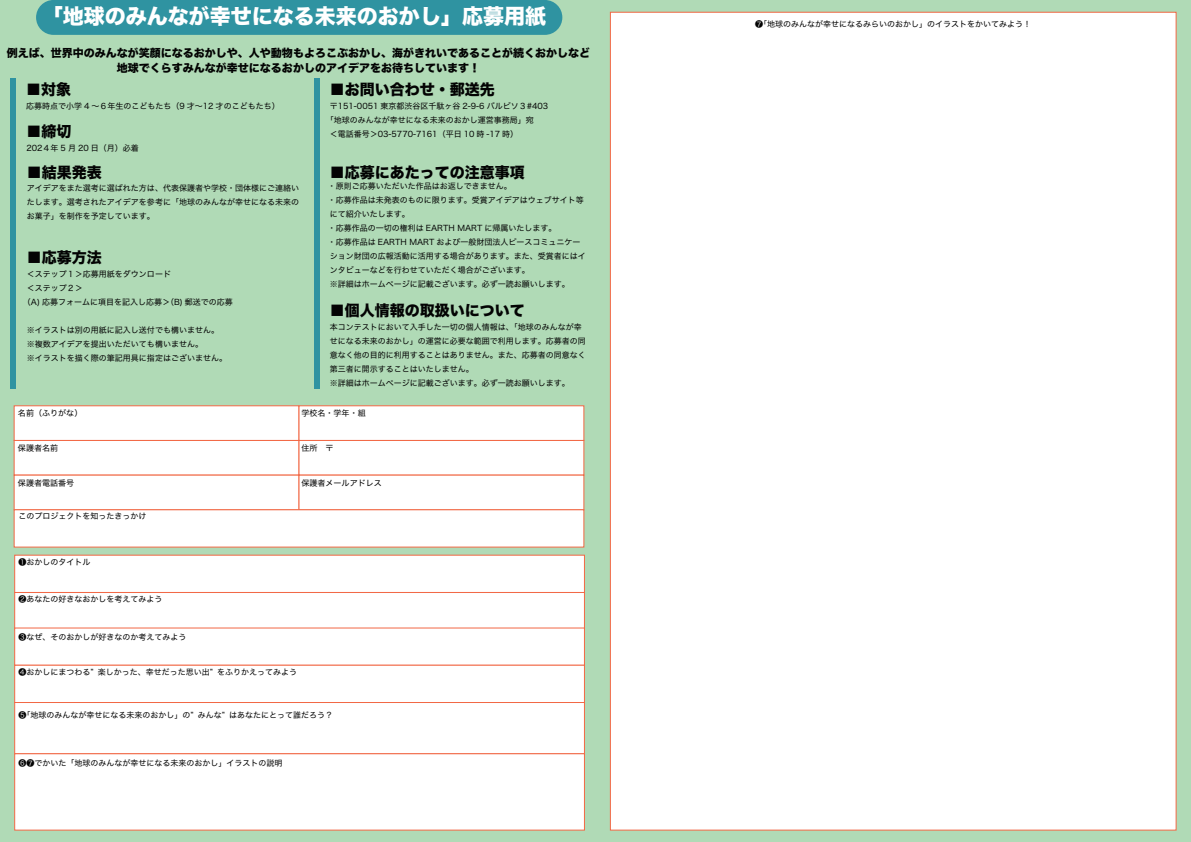
<style>
.page{position:relative;width:1191px;height:842px;background:#fff}
.page>*{position:absolute;margin:0;border:0;box-sizing:border-box;transform-origin:0 0}
.t1{font:21px "Hiragino Sans W8";color:#fff}
.t2{font:15px "Hiragino Sans W8";color:#030303}
.t3{font:11px/15px "Hiragino Sans W8";color:#030303;text-align:center}
.t4{font:8px/14px "Hiragino Sans W4";color:#030303}
</style>
<div class="page">
<div style="left:1px;top:1px;width:597px;height:841px;background:#b0dab6"></div>
<div style="left:14px;top:592px;width:571px;height:38px;background:#fff"></div>
<div style="left:14px;top:627px;width:571px;height:39px;background:#fff"></div>
<div style="left:14px;top:665px;width:571px;height:38px;background:#fff;border:1px solid #f26845"></div>
<div style="left:14px;top:702px;width:571px;height:52px;background:#fff;border:1px solid #f26845"></div>
<div style="left:595px;top:1px;width:596px;height:841px;background:#b0dab6"></div>
<div style="left:610px;top:12px;width:566px;height:819px;background:#fff;border:1px solid #f26845"></div>
<div style="left:36px;top:0;width:526px;height:35px;background:#2f93a1;border-radius:17px"></div>
<div style="left:11px;top:78px;width:5px;height:311px;background:#2f93a1"></div>
<div style="left:314px;top:78px;width:5px;height:311px;background:#2f93a1"></div>
<div style="left:14px;top:405px;width:285px;height:36px;background:#fff;border:1px solid #f26845"></div>
<div style="left:298px;top:405px;width:286px;height:36px;background:#fff;border:1px solid #f26845"></div>
<div style="left:14px;top:440px;width:285px;height:36px;background:#fff;border:1px solid #f26845"></div>
<div style="left:298px;top:440px;width:286px;height:36px;background:#fff;border:1px solid #f26845"></div>
<div style="left:14px;top:475px;width:285px;height:35px;background:#fff"></div>
<div style="left:298px;top:475px;width:286px;height:35px;background:#fff"></div>
<div style="left:14px;top:555px;width:571px;height:38px;background:#fff;border:1px solid #f26845"></div>
<div style="left:14px;top:509px;width:570px;height:39px;background:#fff;border:1px solid #f26845"></div>
<div style="left:14px;top:753px;width:571px;height:78px;background:#fff;border:1px solid #f26845"></div>
<h1 class="t1" style="left:42px;top:5px;width:506px">「地球のみんなが幸せになる未来のおかし」応募用紙</h1>
<h3 class="t3" style="left:7px;top:46px;width:585px">例えば、世界中のみんなが笑顔になるおかしや、人や動物もよろこぶおかし、海がきれいであることが続くおかしなど地球でくらすみんなが幸せになるおかしのアイデアをお待ちしています！</h3>
<h2 class="t2" style="left:26px;top:81px;width:46px">■対象</h2>
<p class="t4" style="left:26px;top:99px;width:255px">応募時点で小学 4 ～６年生のこどもたち（9 才～12 才のこどもたち）</p>
<h2 class="t2" style="left:26px;top:123px;width:47px">■締切</h2>
<p class="t4" style="left:26px;top:141px;width:114px">202４年 5 月 20 日（月）必着</p>
<h2 class="t2" style="left:330px;top:81px;width:166px">■お問い合わせ・郵送先</h2>
<p class="t4" style="left:330px;top:99px;width:220px">〒151-0051 東京都渋谷区千駄ヶ谷 2-9-6 バルビソ３#403</p>
<p class="t4" style="left:326px;top:113px;width:209px">「地球のみんなが幸せになる未来のおかし運営事務局」宛</p>
<p class="t4" style="left:330px;top:127px;width:190px">＜電話番号＞03-5770-7161（平日 10 時 -17 時）</p>
<h2 class="t2" style="left:330px;top:164px;width:197px">■応募にあたっての注意事項</h2>
<p class="t4" style="left:328px;top:179px;width:259px">・原則ご応募いただいた作品はお返しできません。<br>・応募作品は未発表のものに限ります。受賞アイデアはウェブサイト等にて紹介いたします。<br>・応募作品の一切の権利は EARTH MART に帰属いたします。<br>・応募作品は EARTH MART および一般財団法人ピースコミュニケーション財団の広報活動に活用する場合があります。また、受賞者にはインタビューなどを行わせていただく場合がございます。<br>※詳細はホームページに記載ございます。必ず一読お願いします。</p>
<h2 class="t2" style="left:330px;top:302px;width:197px">■個人情報の取扱いについて</h2>
<p class="t4" style="left:330px;top:319px;width:257px">本コンテストにおいて入手した一切の個人情報は、「地球のみんなが幸せになる未来のおかし」の運営に必要な範囲で利用します。応募者の同意なく他の目的に利用することはありません。また、応募者の同意なく第三者に開示することはいたしません。<br>※詳細はホームページに記載ございます。必ず一読お願いします。</p>
<h2 class="t2" style="left:27px;top:164px;width:76px">■結果発表</h2>
<p class="t4" style="left:27px;top:181px;width:274px;text-align:justify">アイデアをまた選考に選ばれた方は、代表保護者や学校・団体様にご連絡いたします。選考されたアイデアを参考に「地球のみんなが幸せになる未来のお菓子」を制作を予定しています。</p>
<h2 class="t2" style="left:27px;top:249px;width:76px">■応募方法</h2>
<p class="t4" style="left:27px;top:267px;width:145px">＜ステップ１＞応募用紙をダウンロード</p>
<p class="t4" style="left:27px;top:281px;width:57px">＜ステップ２＞</p>
<p class="t4" style="left:23px;top:295px;width:211px">（A) 応募フォームに項目を記入し応募＞（B) 郵送での応募</p>
<p class="t4" style="left:27px;top:323px;width:201px">※イラストは別の用紙に記入し送付でも構いません。※複数アイデアを提出いただいても構いません。<br>※イラストを描く際の筆記用具に指定はございません。</p>
<p class="t4" style="left:18px;top:405px;width:66px">名前（ふりがな）</p>
<p class="t4" style="left:18px;top:440px;width:42px">保護者名前</p>
<p class="t4" style="left:18px;top:475px;width:58px">保護者電話番号</p>
<p class="t4" style="left:18px;top:508px;width:129px">このプロジェクトを知ったきっかけ</p>
<p class="t4" style="left:18px;top:554px;width:73px">❶おかしのタイトル</p>
<p class="t4" style="left:18px;top:592px;width:145px">❷あなたの好きなおかしを考えてみよう</p>
<p class="t4" style="left:301px;top:405px;width:66px">学校名・学年・組</p>
<p class="t4" style="left:301px;top:440px;width:34px">住所　〒</p>
<p class="t4" style="left:301px;top:475px;width:82px">保護者メールアドレス</p>
<p class="t4" style="left:18px;top:629px;width:169px">❸なぜ、そのおかしが好きなのか考えてみよう</p>
<p class="t4" style="left:18px;top:664px;width:280px">❹おかしにまつわる” 楽しかった、幸せだった思い出” をふりかえってみよう</p>
<p class="t4" style="left:18px;top:707px;width:316px">❺「地球のみんなが幸せになる未来のおかし」の” みんな” はあなたにとって誰だろう？</p>
<p class="t4" style="left:18px;top:755px;width:266px">❻❼でかいた「地球のみんなが幸せになる未来のおかし」イラストの説明</p>
<p class="t4" style="left:755px;top:16px;width:277px">❼「地球のみんなが幸せになるみらいのおかし」のイラストをかいてみよう！</p>
</div>
